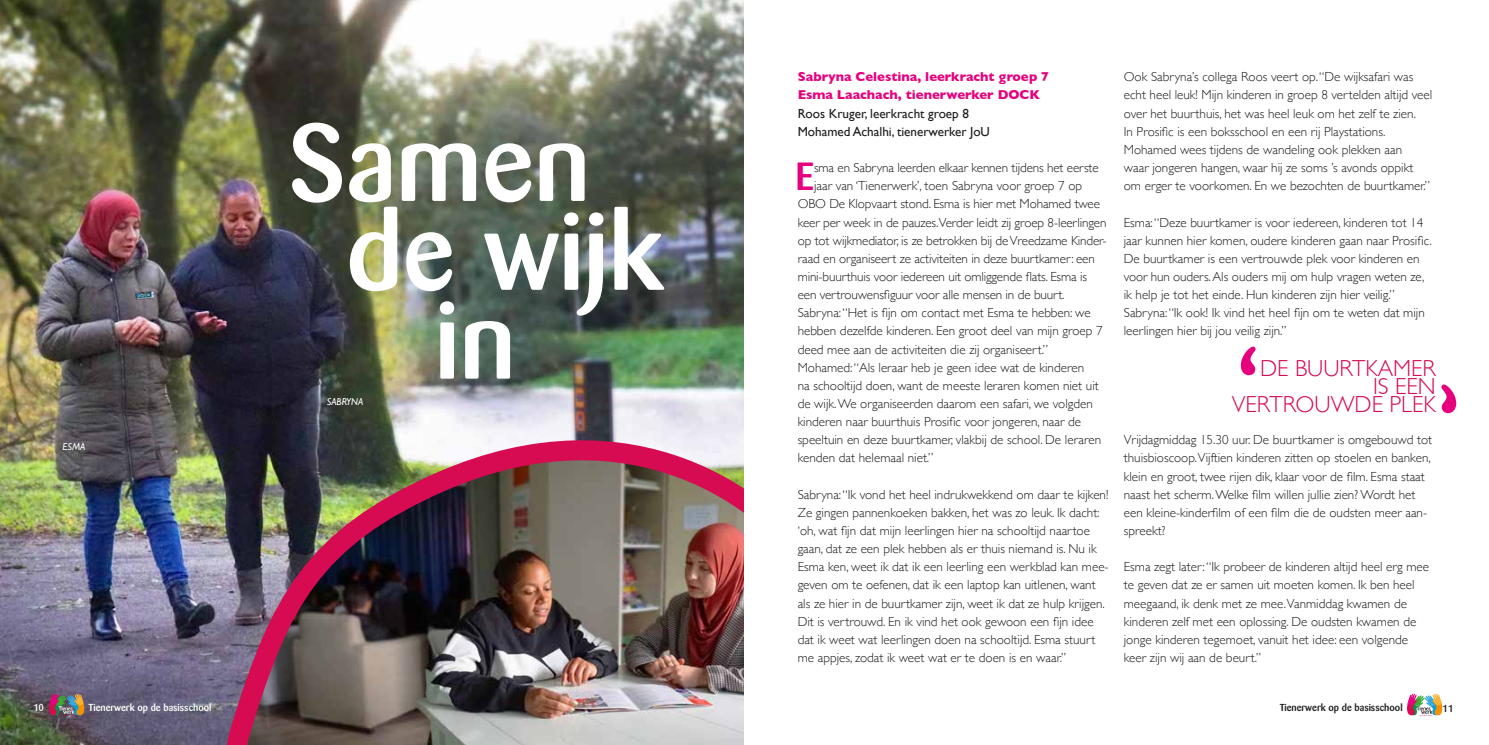
<style>
.page{position:relative;width:1489px;height:745px;background:#fff}
.page>*{position:absolute;margin:0;border:0;box-sizing:border-box;transform-origin:0 0}
.t1{font:500 108.38px "Barmeno";color:#fff}
.t2{font:500 38.75px "Barmeno";color:#e6007d}
.t3{font:300 23.12px/18.1px "Gill Sans";color:#d60a51;text-align:right}
.t4{font:300 13.12px/18.1px "Gill Sans";color:#1c1c1b}
.t5{font:700 13.12px/18.1px "Gill Sans";color:#e6007d}
.t6{font:13.12px/18.1px "Gill Sans";color:#1c1c1b}
.t7{font:500 10px "Barmeno";color:#1c1c1b}
.t8{font:500 10px "Barmeno";color:#fff}
.t9{font:italic 10px "Gill Sans";color:#fff}
</style>
<div class="page">
<svg style="left:1407px;top:693px;width:35px;height:22px"></svg>
<img style="left:0;top:0;width:744px;height:744px">
<svg style="left:49px;top:693px;width:35px;height:22px"></svg>
<img style="left:210px;top:370px;width:534px;height:374px">
<svg style="left:1240px;top:346px;width:15px;height:29px"></svg>
<svg style="left:1441px;top:384px;width:14px;height:29px"></svg>
<div style="left:135px;top:291px;width:19px;height:9px;background:#1c1c1b;opacity:.75"></div>
<img style="left:136px;top:291px;width:18px;height:8px">
<p class="t9" style="left:62px;top:441px;width:25px">ESMA</p>
<h1 class="t1" style="left:287px;top:99px;width:304px">Samen</h1>
<h1 class="t1" style="left:346px;top:188px;width:318px">de wijk</h1>
<h1 class="t1" style="left:434px;top:277px;width:83px">in</h1>
<p class="t9" style="left:327px;top:396px;width:38px">SABRYNA</p>
<p class="t8" style="left:33px;top:700px;width:12px">10</p>
<p class="t8" style="left:89px;top:700px;width:124px">Tienerwerk op de basisschool</p>
<p class="t5" style="left:797px;top:67px;width:253px">Sabryna Celestina, leerkracht groep 7<br>Esma Laachach, tienerwerker DOCK</p>
<p class="t6" style="left:797px;top:104px;width:194px">Roos Kruger, leerkracht groep 8<br>Mohamed Achalhi, tienerwerker JoU</p>
<h2 class="t2" style="left:795px;top:154px;width:20px">E</h2>
<p class="t4" style="left:814px;top:158px;width:286px">sma en Sabryna leerden elkaar kennen tijdens het eerste</p>
<p class="t4" style="left:814px;top:176px;width:270px">jaar van ‘Tienerwerk’, toen Sabryna voor groep 7 op</p>
<p class="t4" style="left:797px;top:194px;width:304px">OBO De Klopvaart stond. Esma is hier met Mohamed twee</p>
<p class="t4" style="left:797px;top:212px;width:310px">keer per week in de pauzes.Verder leidt zij groep 8-leerlingen</p>
<p class="t4" style="left:797px;top:230px;width:310px">op tot wijkmediator, is ze betrokken bij de Vreedzame Kinder-</p>
<p class="t4" style="left:797px;top:249px;width:299px">raad en organiseert ze activiteiten in deze buurtkamer: een</p>
<p class="t4" style="left:797px;top:267px;width:291px">mini-buurthuis voor iedereen uit omliggende flats. Esma is</p>
<p class="t4" style="left:797px;top:285px;width:268px">een vertrouwensfiguur voor alle mensen in de buurt.</p>
<p class="t4" style="left:797px;top:303px;width:294px">Sabryna: “Het is fijn om contact met Esma te hebben: we</p>
<p class="t4" style="left:797px;top:321px;width:306px">hebben dezelfde kinderen. Een groot deel van mijn groep 7</p>
<p class="t4" style="left:797px;top:339px;width:252px">deed mee aan de activiteiten die zij organiseert.’’</p>
<p class="t4" style="left:797px;top:357px;width:288px">Mohamed: “Als leraar heb je geen idee wat de kinderen</p>
<p class="t4" style="left:797px;top:375px;width:302px">na schooltijd doen, want de meeste leraren komen niet uit</p>
<p class="t4" style="left:797px;top:394px;width:297px">de wijk. We organiseerden daarom een safari, we volgden</p>
<p class="t4" style="left:797px;top:412px;width:285px">kinderen naar buurthuis Prosific voor jongeren, naar de</p>
<p class="t4" style="left:797px;top:430px;width:305px">speeltuin en deze buurtkamer, vlakbij de school. De leraren</p>
<p class="t4" style="left:797px;top:448px;width:137px">kenden dat helemaal niet.’’</p>
<p class="t4" style="left:797px;top:484px;width:312px">Sabryna: “Ik vond het heel indrukwekkend om daar te kijken!<br>Ze gingen pannenkoeken bakken, het was zo leuk. Ik dacht: ‘oh, wat fijn dat mijn leerlingen hier na schooltijd naartoe gaan, dat ze een plek hebben als er thuis niemand is. Nu ik Esma ken, weet ik dat ik een leerling een werkblad kan mee&shy;geven om te oefenen, dat ik een laptop kan uitlenen, want als ze hier in de buurtkamer zijn, weet ik dat ze hulp krijgen.<br>Dit is vertrouwd. En ik vind het ook gewoon een fijn idee dat ik weet wat leerlingen doen na schooltijd. Esma stuurt me appjes, zodat ik weet wat er te doen is en waar.’’</p>
<p class="t4" style="left:1123px;top:67px;width:310px">Ook Sabryna’s collega Roos veert op. “De wijksafari was echt heel leuk! Mijn kinderen in groep 8 vertelden altijd veel over het buurthuis, het was heel leuk om het zelf te zien.<br>In Prosific is een boksschool en een rij Playstations.<br>Mohamed wees tijdens de wandeling ook plekken aan<br>waar jongeren hangen, waar hij ze soms ’s avonds oppikt om erger te voorkomen. En we bezochten de buurtkamer.’’</p>
<p class="t4" style="left:1123px;top:212px;width:309px">Esma: “Deze buurtkamer is voor iedereen, kinderen tot 14 jaar kunnen hier komen, oudere kinderen gaan naar Prosific.<br>De buurtkamer is een vertrouwde plek voor kinderen en voor hun ouders. Als ouders mij om hulp vragen weten ze, ik help je tot het einde. Hun kinderen zijn hier veilig.’’ Sabryna: “Ik ook! Ik vind het heel fijn om te weten dat mijn leerlingen hier bij jou veilig zijn.’’</p>
<h3 class="t3" style="left:1231px;top:358px;width:205px">DE BUURTKAMER<br>IS EEN<br>VERTROUWDE PLEK</h3>
<p class="t4" style="left:1123px;top:430px;width:310px">Vrijdagmiddag 15.30 uur. De buurtkamer is omgebouwd tot thuisbioscoop.Vijftien kinderen zitten op stoelen en banken, klein en groot, twee rijen dik, klaar voor de film. Esma staat naast het scherm. Welke film willen jullie zien? Wordt het een kleine-kinderfilm of een film die de oudsten meer aan&shy;spreekt?</p>
<p class="t4" style="left:1123px;top:557px;width:307px">Esma zegt later: “Ik probeer de kinderen altijd heel erg mee te geven dat ze er samen uit moeten komen. Ik ben heel meegaand, ik denk met ze mee.Vanmiddag kwamen de kinderen zelf met een oplossing. De oudsten kwamen de jonge kinderen tegemoet, vanuit het idee: een volgende keer zijn wij aan de beurt.’’</p>
<p class="t7" style="left:1279px;top:700px;width:124px">Tienerwerk op de basisschool</p>
<p class="t7" style="left:1442px;top:702px;width:12px">11</p>
</div>
